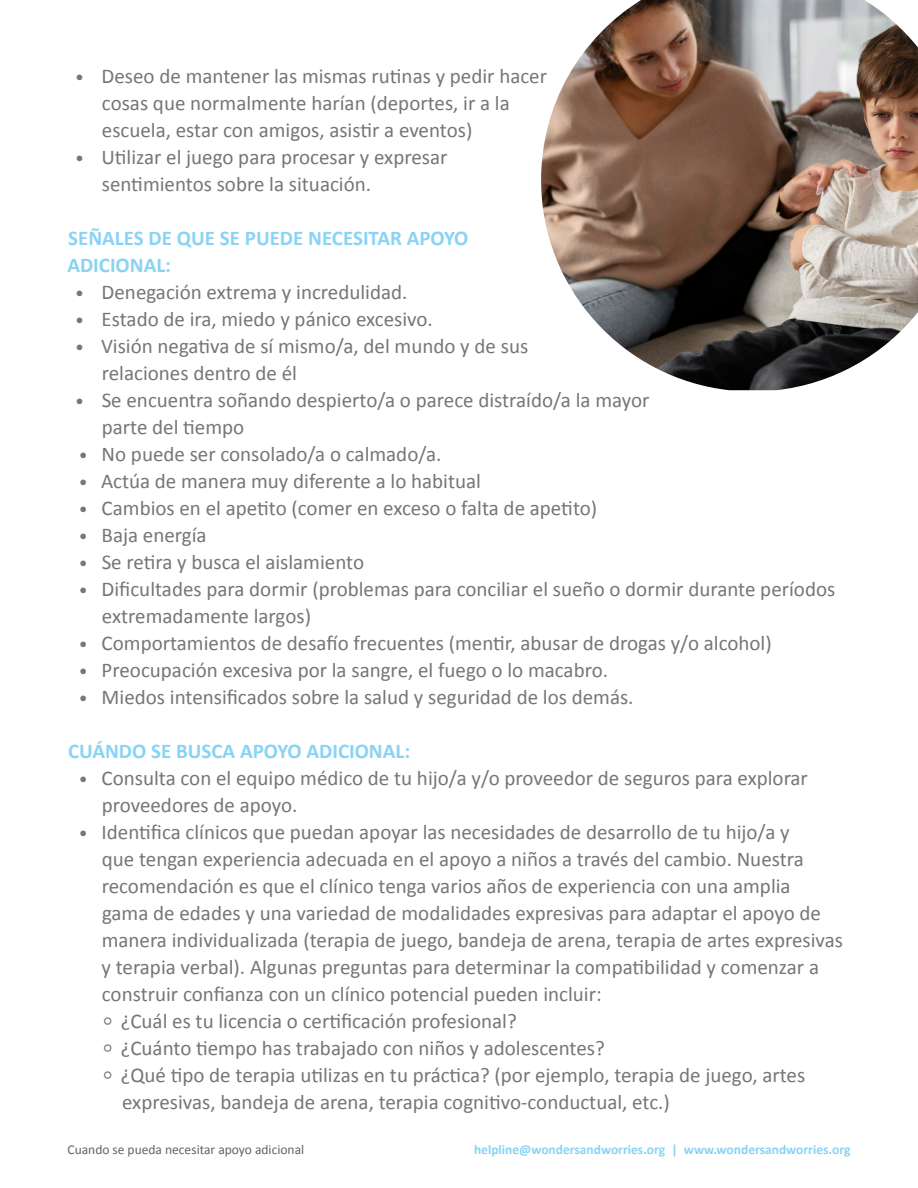
<style>
.page{position:relative;width:918px;height:1188px;background:#fff}
.page>*{position:absolute;margin:0;border:0;box-sizing:border-box;transform-origin:0 0}
.t1{font:21px/27px "Calibri";color:#757679}
.ContentTitles{font:700 21px/27px "Calibri";color:#89d3f4}
.t2{font:700 13.5px "Calibri";color:#89d3f4}
.t3{font:13.5px "Calibri";color:#636366}
.s1{font-size:18px}
.s2{font-family:"Arial";font-size:30px}
</style>
<div class="page">
<img style="left:541px;top:0;width:377px;height:390px">
<p class="t1" style="left:102px;top:63px;width:447px;text-indent:-27px"><span class="s1">•</span> Deseo de mantener las mismas rutinas y pedir hacer cosas que normalmente harían (deportes, ir a la escuela, estar con amigos, asistir a eventos)</p>
<p class="t1" style="left:102px;top:144px;width:347px;text-indent:-27px"><span class="s1">•</span> Utilizar el juego para procesar y expresar sentimientos sobre la situación.</p>
<p class="ContentTitles" style="left:67px;top:225px;width:403px">SEÑALES DE QUE SE PUEDE NECESITAR APOYO<br>ADICIONAL:</p>
<p class="t1" style="left:75px;top:279px;width:334px"><span class="s1">•</span> Denegación extrema y incredulidad.</p>
<p class="t1" style="left:75px;top:306px;width:359px"><span class="s1">•</span> Estado de ira, miedo y pánico excesivo.</p>
<p class="t1" style="left:102px;top:333px;width:428px;text-indent:-27px"><span class="s1">•</span> Visión negativa de sí mismo/a, del mundo y de sus relaciones dentro de él</p>
<p class="t1" style="left:102px;top:387px;width:549px;text-indent:-27px"><span class="s1">•</span> Se encuentra soñando despierto/a o parece distraído/a la mayor parte del tiempo</p>
<p class="t1" style="left:79px;top:441px;width:364px"><span class="s1">•</span> No puede ser consolado/a o calmado/a.</p>
<p class="t1" style="left:79px;top:468px;width:404px"><span class="s1">•</span> Actúa de manera muy diferente a lo habitual</p>
<p class="t1" style="left:79px;top:495px;width:520px"><span class="s1">•</span> Cambios en el apetito (comer en exceso o falta de apetito)</p>
<p class="t1" style="left:79px;top:522px;width:129px"><span class="s1">•</span> Baja energía</p>
<p class="t1" style="left:79px;top:549px;width:287px"><span class="s1">•</span> Se retira y busca el aislamiento</p>
<p class="t1" style="left:102px;top:576px;width:735px;text-indent:-23px"><span class="s1">•</span> Dificultades para dormir (problemas para conciliar el sueño o dormir durante períodos extremadamente largos)</p>
<p class="t1" style="left:79px;top:630px;width:694px"><span class="s1">•</span> Comportamientos de desafío frecuentes (mentir, abusar de drogas y/o alcohol)</p>
<p class="t1" style="left:79px;top:657px;width:531px"><span class="s1">•</span> Preocupación excesiva por la sangre, el fuego o lo macabro.</p>
<p class="t1" style="left:79px;top:684px;width:556px"><span class="s1">•</span> Miedos intensificados sobre la salud y seguridad de los demás.</p>
<p class="ContentTitles" style="left:68px;top:738px;width:344px">CUÁNDO SE BUSCA APOYO ADICIONAL:</p>
<p class="t1" style="left:102px;top:765px;width:708px;text-indent:-23px"><span class="s1">•</span> Consulta con el equipo médico de tu hijo/a y/o proveedor de seguros para explorar proveedores de apoyo.</p>
<p class="t1" style="left:102px;top:819px;width:743px;text-indent:-23px"><span class="s1">•</span> Identifica clínicos que puedan apoyar las necesidades de desarrollo de tu hijo/a y<br>que tengan experiencia adecuada en el apoyo a niños a través del cambio. Nuestra recomendación es que el clínico tenga varios años de experiencia con una amplia<br>gama de edades y una variedad de modalidades expresivas para adaptar el apoyo de manera individualizada (terapia de juego, bandeja de arena, terapia de artes expresivas y terapia verbal). Algunas preguntas para determinar la compatibilidad y comenzar a construir confianza con un clínico potencial pueden incluir:</p>
<p class="t1" style="left:103px;top:1008px;width:416px"><span class="s2">◦</span> ¿Cuál es tu licencia o certificación profesional?</p>
<p class="t1" style="left:103px;top:1035px;width:504px"><span class="s2">◦</span> ¿Cuánto tiempo has trabajado con niños y adolescentes?</p>
<p class="t1" style="left:122px;top:1062px;width:685px;text-indent:-20px"><span class="s2">◦</span> ¿Qué tipo de terapia utilizas en tu práctica? (por ejemplo, terapia de juego, artes expresivas, bandeja de arena, terapia cognitivo-conductual, etc.)</p>
<p class="t3" style="left:68px;top:1141px;width:238px">Cuando se pueda necesitar apoyo adicional</p>
<p class="t2" style="left:474px;top:1141px;width:378px">helpline@wondersandworries.org | www.wondersandworries.org</p>
</div>
